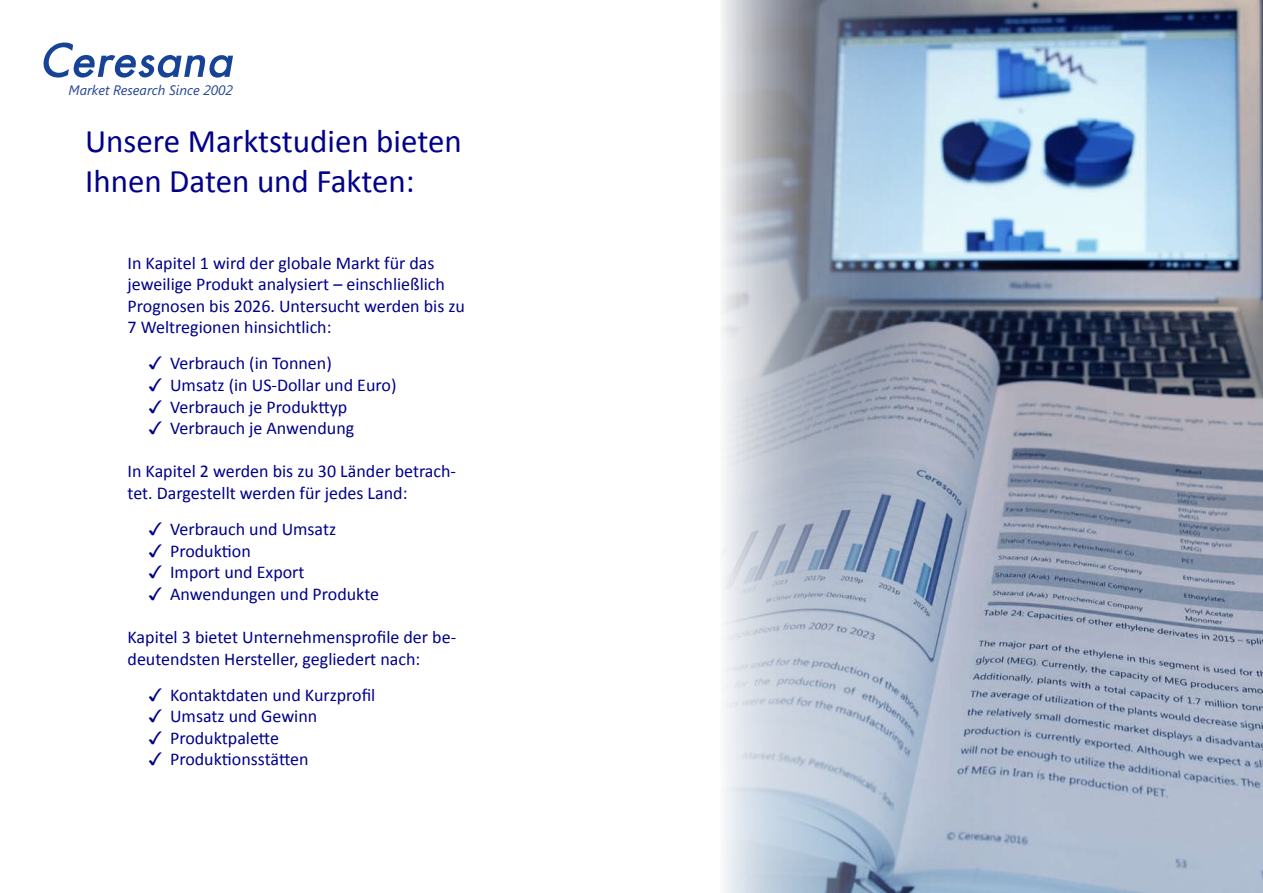
<style>
.page{position:relative;width:1263px;height:893px;background:#fff}
.page>*{position:absolute;margin:0;border:0;box-sizing:border-box;transform-origin:0 0}
.t1{font:33px/39.6px "Calibri";color:#00008b}
.t2{font:18px/21.6px "Calibri";color:#00008b}
.t3{font:italic 13.65px "Segoe UI";color:#254696}
.s1{font-family:"Arial Unicode MS"}
</style>
<div class="page">
<svg style="left:43px;top:42px;width:190px;height:36px"></svg>
<img style="left:723px;top:0;width:540px;height:893px">
<p class="t3" style="left:68px;top:81px;width:166px">Market Research Since 2002</p>
<h1 class="t1" style="left:85px;top:122px;width:378px">Unsere Marktstudien bieten<br>Ihnen Daten und Fakten:</h1>
<p class="t2" style="left:128px;top:252px;width:339px">In Kapitel 1 wird der globale Markt für das jeweilige Produkt analysiert – einschließlich Prognosen bis 2026. Untersucht werden bis zu 7 Weltregionen hinsichtlich:</p>
<p class="t2" style="left:149px;top:353px;width:184px"><span class="s1">✓</span> Verbrauch (in Tonnen)</p>
<p class="t2" style="left:149px;top:374px;width:249px"><span class="s1">✓</span> Umsatz (in US-Dollar und Euro)</p>
<p class="t2" style="left:149px;top:396px;width:200px"><span class="s1">✓</span> Verbrauch je Produkttyp</p>
<p class="t2" style="left:149px;top:418px;width:207px"><span class="s1">✓</span> Verbrauch je Anwendung</p>
<p class="t2" style="left:128px;top:461px;width:330px">In Kapitel 2 werden bis zu 30 Länder betrach&shy;tet. Dargestellt werden für jedes Land:</p>
<p class="t2" style="left:149px;top:518px;width:189px"><span class="s1">✓</span> Verbrauch und Umsatz</p>
<p class="t2" style="left:149px;top:540px;width:104px"><span class="s1">✓</span> Produktion</p>
<p class="t2" style="left:149px;top:562px;width:157px"><span class="s1">✓</span> Import und Export</p>
<p class="t2" style="left:149px;top:583px;width:232px"><span class="s1">✓</span> Anwendungen und Produkte</p>
<p class="t2" style="left:128px;top:626px;width:330px">Kapitel 3 bietet Unternehmensprofile der be&shy;deutendsten Hersteller, gegliedert nach:</p>
<p class="t2" style="left:149px;top:684px;width:228px"><span class="s1">✓</span> Kontaktdaten und Kurzprofil</p>
<p class="t2" style="left:149px;top:706px;width:170px"><span class="s1">✓</span> Umsatz und Gewinn</p>
<p class="t2" style="left:149px;top:727px;width:132px"><span class="s1">✓</span> Produktpalette</p>
<p class="t2" style="left:149px;top:749px;width:161px"><span class="s1">✓</span> Produktionsstätten</p>
</div>
